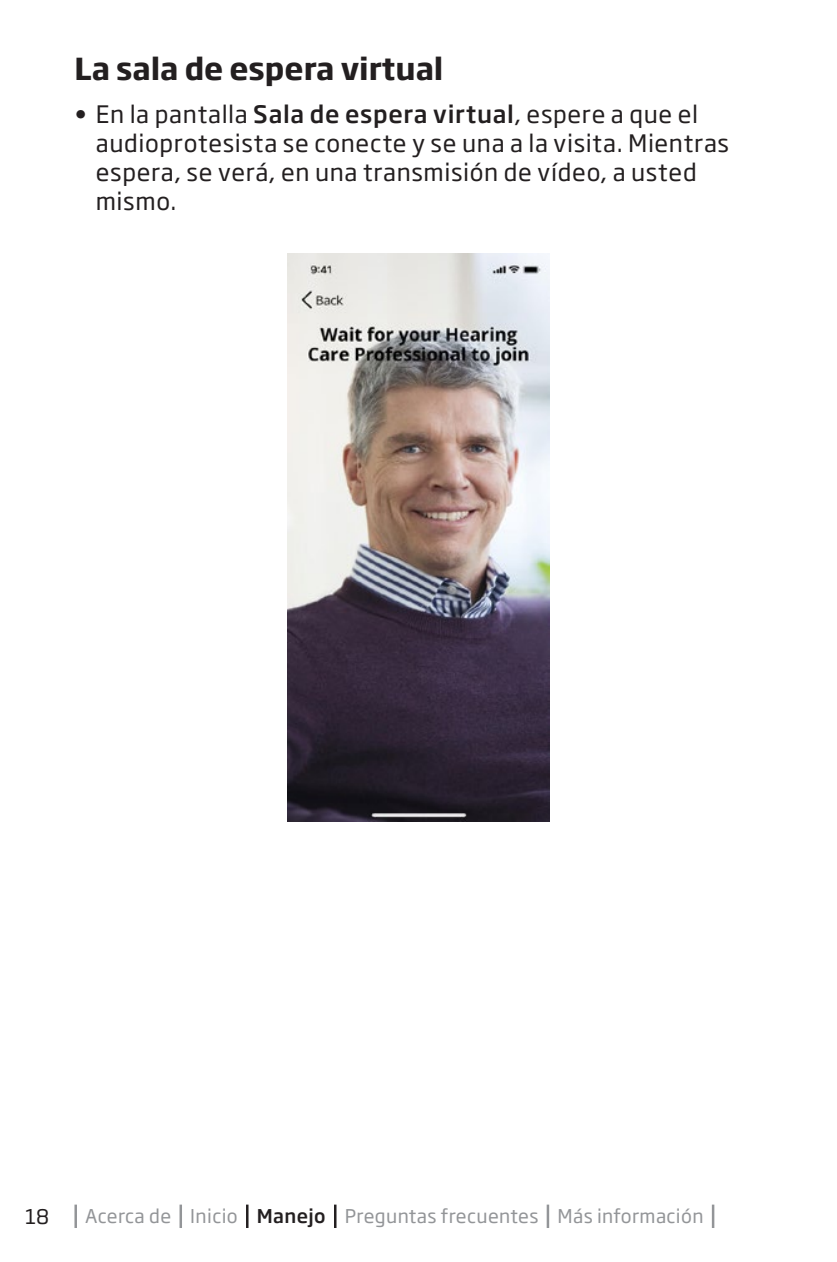
<style>
.page{position:relative;width:837px;height:1262px;background:#fff}
.page>*{position:absolute;margin:0;border:0;box-sizing:border-box;transform-origin:0 0}
.t1{font:700 30px "Soho Gothic Pro";color:#231f20}
.t2{font:23.75px/28.8px "Soho Gothic Pro";letter-spacing:.03em;color:#231f20}
.t3{font:20px "Soho Gothic Pro";color:#231f20}
.t4{font:18.75px "Soho Gothic Pro";letter-spacing:.02em;color:#939598}
.s1{font-weight:500}
.s2{font-weight:500;color:#231f20}
</style>
<div class="page">
<hr style="left:74px;top:1204px;width:3px;height:23px;background:#939598">
<hr style="left:179px;top:1204px;width:3px;height:23px;background:#939598">
<hr style="left:246px;top:1204px;width:2px;height:23px;background:#231f20">
<hr style="left:334px;top:1204px;width:2px;height:23px;background:#231f20">
<hr style="left:546px;top:1204px;width:3px;height:23px;background:#939598">
<hr style="left:711px;top:1204px;width:3px;height:23px;background:#939598">
<img style="left:287px;top:253px;width:262px;height:568px">
<p class="t1" style="left:74px;top:45px;width:370px">La sala de espera virtual</p>
<p class="t2" style="left:96px;top:99px;width:634px;text-indent:-21px">• En la pantalla <span class="s1">Sala de espera virtual</span>, espere a que el audioprotesista se conecte y se una a la visita. Mientras espera, se verá, en una transmisión de vídeo, a usted mismo.</p>
<p class="t3" style="left:25px;top:1201px;width:25px">18</p>
<p class="t4" style="left:85px;top:1201px;width:619px">Acerca de Inicio <span class="s2">Manejo</span> Preguntas frecuentes Más información</p>
</div>
